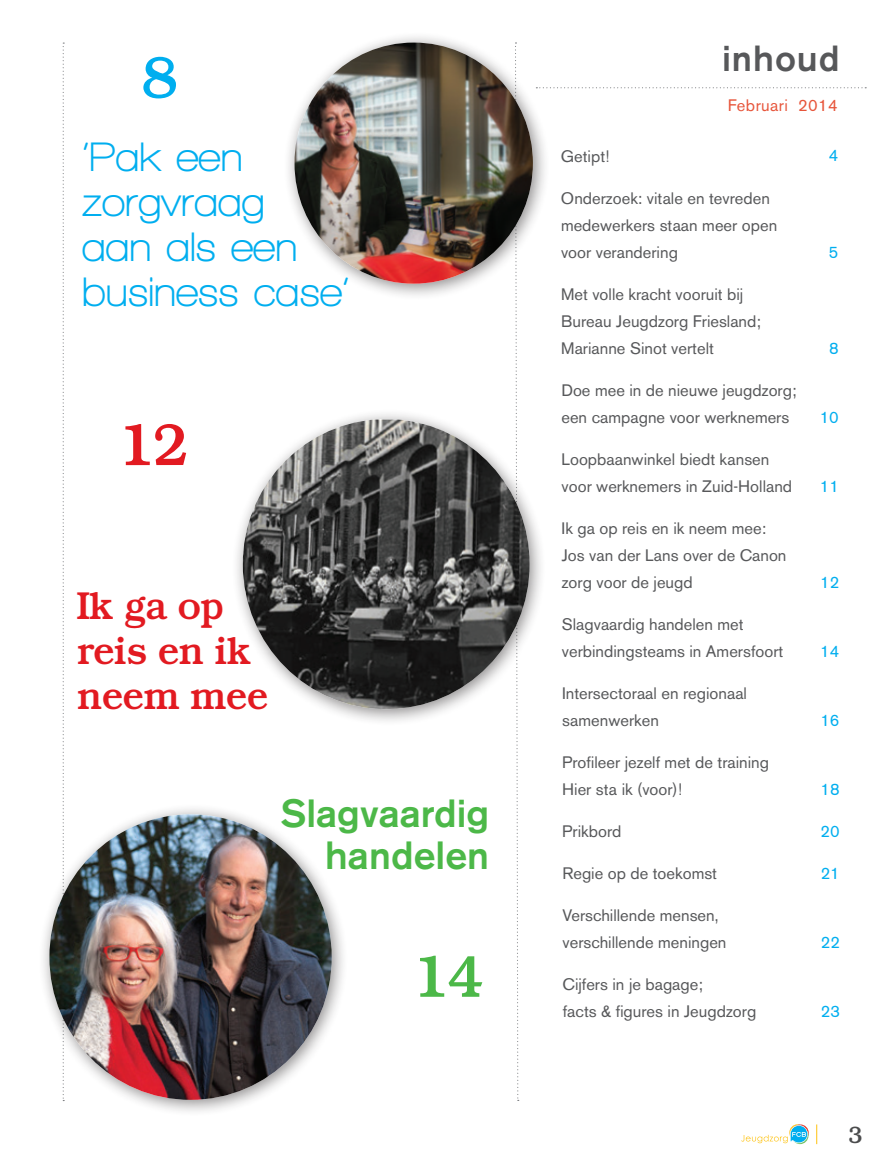
<style>
.page{position:relative;width:893px;height:1170px;background:#fff}
.page>*{position:absolute;margin:0;border:0;box-sizing:border-box;transform-origin:0 0}
.t1{font:500 60px "Bookman";color:#4cb848}
.t2{font:500 60px "Bookman";color:#e21a21}
.t3{font:500 60px "Bookman";color:#00aeef}
.t4{font:700 42px/45px "Walkway";color:#00aeef}
.t5{font:500 39px/45px "Bookman";letter-spacing:-.025em;color:#e21a21}
.t6{font:500 39px/42px "Akzidenz Grotesk BE";color:#4cb848;text-align:right}
.t7{font:500 36px "Akzidenz Grotesk BE";letter-spacing:.025em;color:#57585a}
.t8{font:500 24px "Bookman";color:#4b4c4d}
.t9{font:16.5px/27px "Akzidenz Grotesk BE";letter-spacing:-.005em;color:#57585a}
.t10{font:16.5px "Akzidenz Grotesk BE";letter-spacing:-.005em;color:#00aeef}
.t11{font:16.5px "Akzidenz Grotesk BE";letter-spacing:.025em;color:#e7553b}
</style>
<div class="page">
<svg style="left:816px;top:1124px;width:1px;height:19px"></svg>
<svg style="left:741px;top:1124px;width:68px;height:19px"></svg>
<svg style="left:63px;top:43px;width:1px;height:760px"></svg>
<svg style="left:515px;top:303px;width:4px;height:797px"></svg>
<svg style="left:550px;top:87px;width:316px;height:1px"></svg>
<div style="left:283px;top:31px;width:267px;height:270px;background:#231f20;opacity:.5"></div>
<img style="left:294px;top:43px;width:239px;height:241px">
<div style="left:38px;top:803px;width:311px;height:313px;background:#231f20;opacity:.5"></div>
<img style="left:49px;top:814px;width:283px;height:285px">
<div style="left:232px;top:408px;width:315px;height:318px;background:#231f20;opacity:.5"></div>
<img style="left:243px;top:419px;width:287px;height:290px">
<h1 class="t3" style="left:141px;top:42px;width:38px">8</h1>
<h2 class="t4" style="left:82px;top:133px;width:269px">‘Pak een zorgvraag<br>aan als een business case’</h2>
<h1 class="t2" style="left:119px;top:409px;width:72px">12</h1>
<h3 class="t5" style="left:77px;top:583px;width:193px">Ik ga op reis en ik neem mee</h3>
<h3 class="t6" style="left:280px;top:792px;width:210px">Slagvaardig handelen</h3>
<h1 class="t1" style="left:413px;top:941px;width:72px">14</h1>
<h3 class="t7" style="left:722px;top:36px;width:119px">inhoud</h3>
<p class="t11" style="left:728px;top:95px;width:111px">Februari 2014</p>
<p class="t9" style="left:561px;top:143px;width:50px">Getipt!</p>
<p class="t10" style="left:829px;top:146px;width:11px">4</p>
<p class="t9" style="left:561px;top:185px;width:218px">Onderzoek: vitale en tevreden medewerkers staan meer open voor verandering</p>
<p class="t10" style="left:829px;top:242px;width:11px">5</p>
<p class="t9" style="left:561px;top:281px;width:201px">Met volle kracht vooruit bij<br>Bureau Jeugdzorg Friesland;<br>Marianne Sinot vertelt</p>
<p class="t9" style="left:561px;top:376px;width:237px">Doe mee in de nieuwe jeugdzorg; een campagne voor werknemers</p>
<p class="t9" style="left:561px;top:445px;width:232px">Loopbaanwinkel biedt kansen voor werknemers in Zuid-Holland</p>
<p class="t9" style="left:562px;top:514px;width:226px">Ik ga op reis en ik neem mee:<br>Jos van der Lans over de Canon zorg voor de jeugd</p>
<p class="t9" style="left:562px;top:610px;width:223px">Slagvaardig handelen met verbindingsteams in Amersfoort</p>
<p class="t9" style="left:562px;top:679px;width:187px">Intersectoraal en regionaal samenwerken</p>
<p class="t9" style="left:562px;top:748px;width:209px">Profileer jezelf met de training<br>Hier sta ik (voor)!</p>
<p class="t10" style="left:829px;top:338px;width:11px">8</p>
<p class="t10" style="left:820px;top:407px;width:21px">10</p>
<p class="t10" style="left:820px;top:476px;width:21px">11</p>
<p class="t10" style="left:820px;top:572px;width:21px">12</p>
<p class="t10" style="left:820px;top:641px;width:21px">14</p>
<p class="t10" style="left:820px;top:710px;width:21px">16</p>
<p class="t10" style="left:820px;top:779px;width:21px">18</p>
<p class="t9" style="left:562px;top:818px;width:61px">Prikbord</p>
<p class="t10" style="left:821px;top:821px;width:21px">20</p>
<p class="t9" style="left:562px;top:859px;width:156px">Regie op de toekomst</p>
<p class="t10" style="left:821px;top:863px;width:21px">21</p>
<p class="t9" style="left:562px;top:901px;width:166px">Verschillende mensen, verschillende meningen</p>
<p class="t10" style="left:821px;top:932px;width:21px">22</p>
<p class="t9" style="left:563px;top:970px;width:195px">Cijfers in je bagage;<br>facts &amp; figures in Jeugdzorg</p>
<p class="t10" style="left:821px;top:1001px;width:21px">23</p>
<h3 class="t8" style="left:848px;top:1120px;width:16px">3</h3>
</div>
